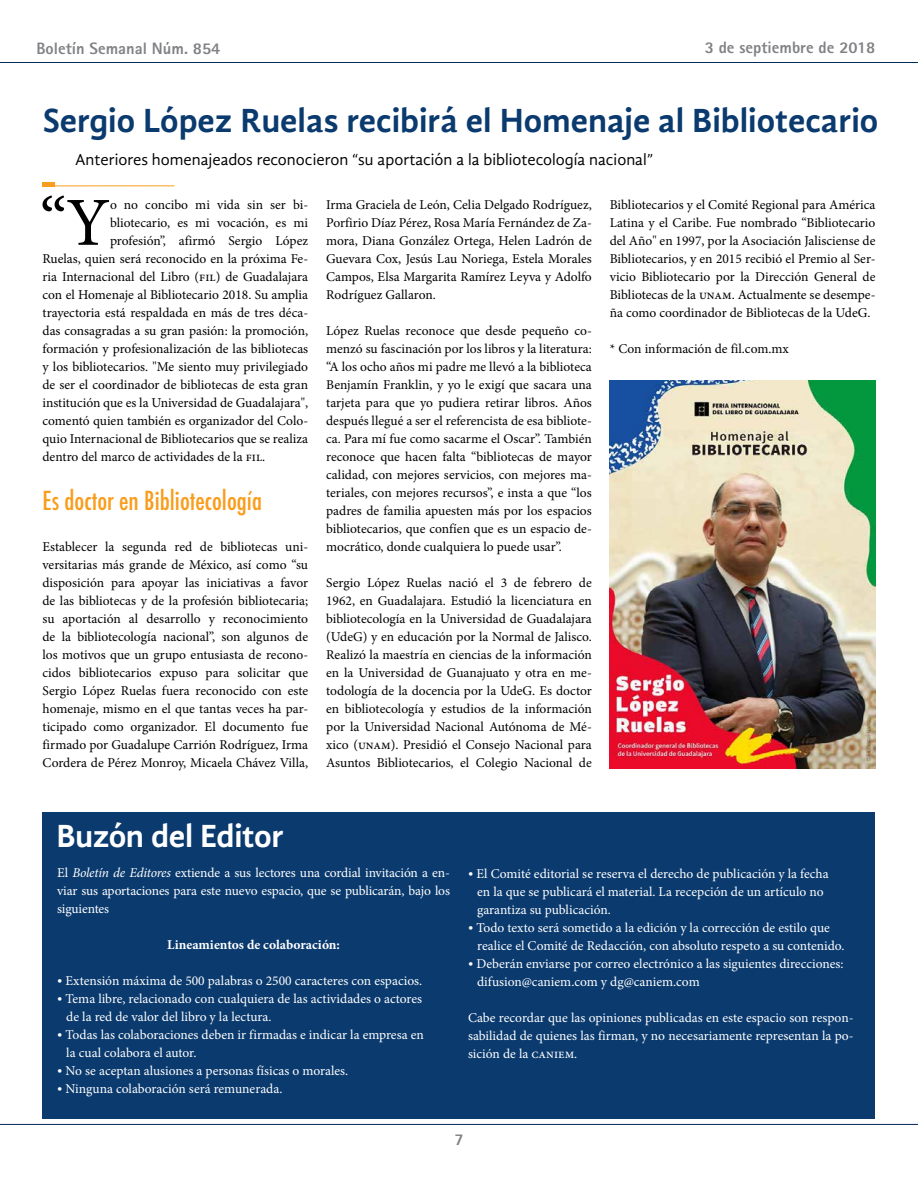
<style>
.page{position:relative;width:918px;height:1188px;background:#fff}
.page>*{position:absolute;margin:0;border:0;box-sizing:border-box;transform-origin:0 0}
.t1{font:68.85px "Minion Pro";color:#000}
.t2{font:700 34.5px "Gandhi Sans";color:#0a3a6e}
.t3{font:700 33px "Gandhi Sans";letter-spacing:-.01em;color:#fff}
.t4{font:500 condensed 25.5px "Futura";color:#f99d1c}
.t5{font:16.5px "Gandhi Sans";color:#000}
.t6{font:800 16.5px "Rotis Sans Serif";color:#808285}
.t7{font:13.5px/18px "Minion Pro";letter-spacing:-.01em;color:#000;text-align:justify}
.t8{font:13.5px/18px "Minion Pro";letter-spacing:-.01em;color:#fff}
.t9{font:700 13.5px "Minion Pro";color:#fff}
.s1{font-style:italic}
.s2{font-family:"Gandhi Sans"}
</style>
<div class="page">
<hr style="left:0;top:62px;width:918px;height:1px;background:#00295c">
<hr style="left:0;top:1124px;width:918px;height:1px;background:#00295c">
<hr style="left:43px;top:185px;width:131px;height:1px;background:#f99d1c">
<div style="left:43px;top:182px;width:12px;height:5px;background:#f99d1c"></div>
<div style="left:43px;top:812px;width:832px;height:306px;background:#0a3a6e"></div>
<img style="left:610px;top:381px;width:265px;height:387px">
<p class="t6" style="left:36px;top:38px;width:185px">Boletín Semanal Núm. 854</p>
<p class="t6" style="left:705px;top:37px;width:172px">3 de septiembre de 2018</p>
<h2 class="t2" style="left:43px;top:100px;width:837px">Sergio López Ruelas recibirá el Homenaje al Bibliotecario</h2>
<p class="t5" style="left:75px;top:150px;width:580px">Anteriores homenajeados reconocieron “su aportación a la bibliotecología nacional”</p>
<h1 class="t1" style="left:40px;top:177px;width:72px">“Y</h1>
<p class="t7" style="left:110px;top:196px;width:200px">o no concibo mi vida sin ser bi-</p>
<p class="t7" style="left:110px;top:214px;width:200px">bliotecario, es mi vocación, es mi</p>
<p class="t7" style="left:110px;top:232px;width:200px">profesión”, afirmó Sergio López</p>
<p class="t7" style="left:43px;top:250px;width:267px">Ruelas, quien será reconocido en la próxima Fe-</p>
<p class="t7" style="left:43px;top:268px;width:267px">ria Internacional del Libro (fil) de Guadalajara</p>
<p class="t7" style="left:43px;top:286px;width:267px">con el Homenaje al Bibliotecario 2018. Su amplia</p>
<p class="t7" style="left:43px;top:304px;width:267px">trayectoria está respaldada en más de tres déca-</p>
<p class="t7" style="left:43px;top:322px;width:267px">das consagradas a su gran pasión: la promoción,</p>
<p class="t7" style="left:43px;top:340px;width:267px">formación y profesionalización de las bibliotecas</p>
<p class="t7" style="left:43px;top:358px;width:267px">y los bibliotecarios. "Me siento muy privilegiado</p>
<p class="t7" style="left:43px;top:376px;width:267px">de ser el coordinador de bibliotecas de esta gran</p>
<p class="t7" style="left:43px;top:394px;width:267px">institución que es la Universidad de Guadalajara",</p>
<p class="t7" style="left:43px;top:412px;width:267px">comentó quien también es organizador del Colo-</p>
<p class="t7" style="left:43px;top:430px;width:267px">quio Internacional de Bibliotecarios que se realiza</p>
<p class="t7" style="left:43px;top:447px;width:224px">dentro del marco de actividades de la fil.</p>
<h3 class="t4" style="left:43px;top:484px;width:221px">Es doctor en Bibliotecología</h3>
<p class="t7" style="left:43px;top:538px;width:267px">Establecer la segunda red de bibliotecas uni&shy;versitarias más grande de México, así como “su disposición para apoyar las iniciativas a favor de las bibliotecas y de la profesión bibliotecaria; su aportación al desarrollo y reconocimiento de la bibliotecología nacional”, son algunos de los motivos que un grupo entusiasta de recono&shy;cidos bibliotecarios expuso para solicitar que Sergio López Ruelas fuera reconocido con este homenaje, mismo en el que tantas veces ha par&shy;ticipado como organizador. El documento fue firmado por Guadalupe Carrión Rodríguez, Irma Cordera de Pérez Monroy, Micaela Chávez Villa,</p>
<p class="t7" style="left:326px;top:196px;width:267px">Irma Graciela de León, Celia Delgado Rodríguez, Porfirio Díaz Pérez, Rosa María Fernández de Za&shy;mora, Diana González Ortega, Helen Ladrón de Guevara Cox, Jesús Lau Noriega, Estela Morales Campos, Elsa Margarita Ramírez Leyva y Adolfo Rodríguez Gallaron.</p>
<p class="t7" style="left:326px;top:322px;width:267px">López Ruelas reconoce que desde pequeño co&shy;menzó su fascinación por los libros y la literatura: “A los ocho años mi padre me llevó a la biblioteca Benjamín Franklin, y yo le exigí que sacara una tarjeta para que yo pudiera retirar libros. Años después llegué a ser el referencista de esa bibliote&shy;ca. Para mí fue como sacarme el Oscar”. También reconoce que hacen falta “bibliotecas de mayor calidad, con mejores servicios, con mejores ma&shy;teriales, con mejores recursos”, e insta a que “los padres de familia apuesten más por los espacios bibliotecarios, que confíen que es un espacio de&shy;mocrático, donde cualquiera lo puede usar”.</p>
<p class="t7" style="left:326px;top:573px;width:267px">Sergio López Ruelas nació el 3 de febrero de 1962, en Guadalajara. Estudió la licenciatura en bibliotecología en la Universidad de Guadalajara (UdeG) y en educación por la Normal de Jalisco.<br>Realizó la maestría en ciencias de la información en la Universidad de Guanajuato y otra en me&shy;todología de la docencia por la UdeG. Es doctor en bibliotecología y estudios de la información por la Universidad Nacional Autónoma de Mé&shy;xico (unam). Presidió el Consejo Nacional para Asuntos Bibliotecarios, el Colegio Nacional de</p>
<p class="t7" style="left:610px;top:196px;width:267px">Bibliotecarios y el Comité Regional para América Latina y el Caribe. Fue nombrado “Bibliotecario del Año" en 1997, por la Asociación Jalisciense de Bibliotecarios, y en 2015 recibió el Premio al Ser&shy;vicio Bibliotecario por la Dirección General de Bibliotecas de la unam. Actualmente se desempe&shy;ña como coordinador de Bibliotecas de la UdeG.</p>
<p class="t7" style="left:610px;top:340px;width:181px">* Con información de fil.com.mx</p>
<h3 class="t3" style="left:56px;top:817px;width:229px">Buzón del Editor</h3>
<p class="t8" style="left:57px;top:863px;width:394px;text-align:justify">El <span class="s1">Boletín de Editores</span> extiende a sus lectores una cordial invitación a en&shy;viar sus aportaciones para este nuevo espacio, que se publicarán, bajo los siguientes</p>
<p class="t9" style="left:167px;top:935px;width:174px">Lineamientos de colaboración:</p>
<p class="t8" style="left:57px;top:971px;width:367px"><span class="s2">•</span> Extensión máxima de 500 palabras o 2500 caracteres con espacios.</p>
<p class="t8" style="left:66px;top:989px;width:357px;text-indent:-9px"><span class="s2">•</span> Tema libre, relacionado con cualquiera de las actividades o actores de la red de valor del libro y la lectura.</p>
<p class="t8" style="left:66px;top:1025px;width:359px;text-indent:-9px"><span class="s2">•</span> Todas las colaboraciones deben ir firmadas e indicar la empresa en la cual colabora el autor.</p>
<p class="t8" style="left:57px;top:1061px;width:293px"><span class="s2">•</span> No se aceptan alusiones a personas físicas o morales.</p>
<p class="t8" style="left:57px;top:1079px;width:227px"><span class="s2">•</span> Ninguna colaboración será remunerada.</p>
<p class="t8" style="left:477px;top:864px;width:353px;text-indent:-9px"><span class="s2">•</span> El Comité editorial se reserva el derecho de publicación y la fecha en la que se publicará el material. La recepción de un artículo no garantiza su publicación.</p>
<p class="t8" style="left:477px;top:918px;width:369px;text-indent:-9px"><span class="s2">•</span> Todo texto será sometido a la edición y la corrección de estilo que realice el Comité de Redacción, con absoluto respeto a su contenido.</p>
<p class="t8" style="left:477px;top:954px;width:368px;text-indent:-9px"><span class="s2">•</span> Deberán enviarse por correo electrónico a las siguientes direcciones: difusion@caniem.com y dg@caniem.com</p>
<p class="t8" style="left:468px;top:1008px;width:387px;text-align:justify">Cabe recordar que las opiniones publicadas en este espacio son respon&shy;sabilidad de quienes las firman, y no necesariamente representan la po&shy;sición de la caniem.</p>
<p class="t6" style="left:455px;top:1129px;width:11px">7</p>
</div>
